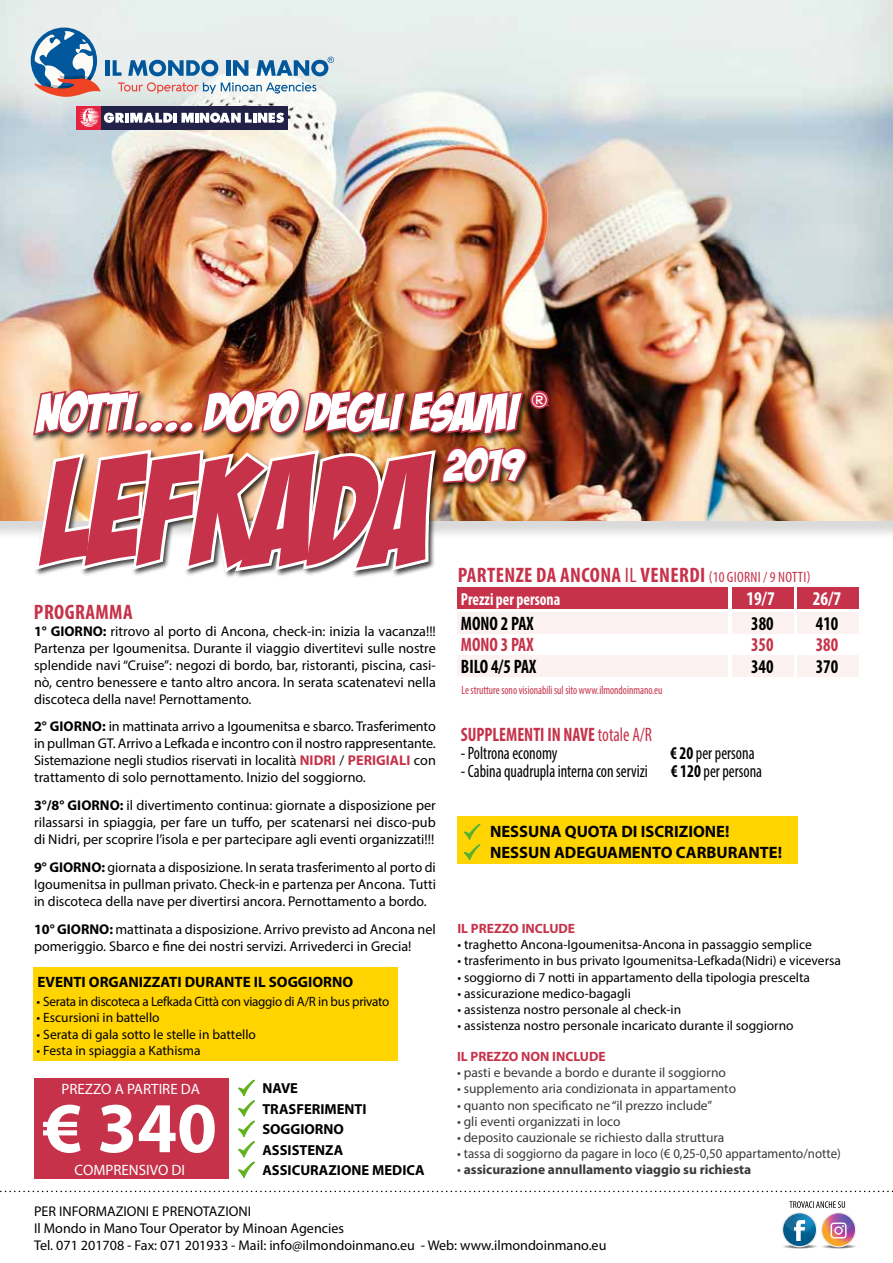
<style>
.page{position:relative;width:893px;height:1263px;background:#fff}
.page>*{position:absolute;margin:0;border:0;box-sizing:border-box;transform-origin:0 0}
.t1{font:150.75px "Bada Boom BB";color:#c6324a;scale:.95 1}
.t2{font:700 72px "Myriad Pro";color:#fff}
.t3{font:52.5px "Bada Boom BB";color:#fff}
.t4{font:43.5px "Bada Boom BB";color:#fff}
.t5{font:29.25px "Hurry Up";color:#fff}
.t6{font:700 condensed 21px "Myriad Pro";letter-spacing:.02em;color:#c6324a}
.t7{font:700 condensed 19.5px "Myriad Pro";color:#c6324a;scale:.9 1}
.t8{font:700 condensed 19.5px "Myriad Pro";color:#000;scale:.9 1}
.t9{font:700 condensed 19.5px "Myriad Pro";color:#fff;scale:.93 1}
.t10{font:condensed 18px "Myriad Pro";color:#000;scale:.9 1}
.t11{font:700 condensed 17.4px "Myriad Pro";color:#fff;scale:.9 1}
.t12{font:700 16.5px/21px "Myriad Pro";color:#000}
.t13{font:700 15px "Myriad Pro";color:#000}
.t14{font:15px "Myriad Pro";color:#fff}
.t15{font:700 14.55px/20.4px "Myriad Pro";color:#000}
.t16{font:14.1px/17px "Myriad Pro";color:#000;text-align:justify}
.t17{font:13.5px "Myriad Pro";color:#000}
.t18{font:13.5px "Myriad Pro";color:#3a3a39}
.t19{font:13.5px "Myriad Pro";letter-spacing:-.02em;color:#000}
.t20{font:700 13.5px "Myriad Pro";color:#3a3a39}
.t21{font:700 13.5px "Myriad Pro";color:#c6324a}
.t22{font:condensed 12px "Myriad Pro";color:#c6324a;scale:.9 1}
.s1{font-weight:400}
.s2{font-weight:400;font-size:15px}
.s3{font-weight:700}
.s4{font-weight:700;color:#c6324a}
</style>
<div class="page">
<img style="left:0;top:0;width:893px;height:521px">
<div style="left:34px;top:1078px;width:194px;height:101px;background:#c6324a"></div>
<div style="left:457px;top:587px;width:271px;height:22px;background:#c6324a"></div>
<div style="left:732px;top:587px;width:61px;height:22px;background:#c6324a"></div>
<div style="left:798px;top:587px;width:61px;height:22px;background:#c6324a"></div>
<div style="left:457px;top:612px;width:271px;height:21px;background:#fbf2f1"></div>
<div style="left:457px;top:655px;width:271px;height:22px;background:#fbf2f1"></div>
<div style="left:732px;top:612px;width:61px;height:21px;background:#fbf2f1"></div>
<div style="left:798px;top:612px;width:61px;height:21px;background:#fbf2f1"></div>
<div style="left:732px;top:655px;width:61px;height:22px;background:#fbf2f1"></div>
<div style="left:798px;top:655px;width:61px;height:22px;background:#fbf2f1"></div>
<svg style="left:819px;top:1243px;width:39px;height:6px"></svg>
<div style="left:821px;top:1212px;width:35px;height:35px;background:#ebebeb;border-radius:50%"></div>
<svg style="left:780px;top:1243px;width:39px;height:6px"></svg>
<svg style="left:782px;top:1212px;width:35px;height:35px"></svg>
<svg style="left:783px;top:1201px;width:72px;height:45px"></svg>
<img style="left:31px;top:0;width:527px;height:577px">
<div style="left:457px;top:817px;width:341px;height:47px;background:#ffd400"></div>
<div style="left:34px;top:968px;width:364px;height:93px;background:#ffd400"></div>
<svg style="left:463px;top:823px;width:18px;height:38px"></svg>
<svg style="left:238px;top:1079px;width:17px;height:99px"></svg>
<svg style="left:0;top:1191px;width:893px;height:1px"></svg>
<h3 class="t3" style="left:37px;top:384px;width:483px">NOTTI.... DOPO DEGLI ESAMI</h3>
<h3 class="t4" style="left:445px;top:442px;width:80px">2019</h3>
<h3 class="t5" style="left:530px;top:384px;width:19px">®</h3>
<h1 class="t1" style="left:44px;top:433px;width:407px">LEFKADA</h1>
<h3 class="t6" style="left:458px;top:562px;width:354px">PARTENZE DA ANCONA <span class="s1">IL</span> VENERDI <span class="s2">(10 GIORNI / 9 NOTTI)</span></h3>
<p class="t11" style="left:461px;top:588px;width:112px">Prezzi per persona</p>
<h3 class="t9" style="left:746px;top:586px;width:32px">19/7</h3>
<h3 class="t9" style="left:813px;top:586px;width:32px">26/7</h3>
<h3 class="t8" style="left:461px;top:611px;width:82px">MONO 2 PAX</h3>
<h3 class="t8" style="left:751px;top:611px;width:26px">380</h3>
<h3 class="t8" style="left:816px;top:611px;width:26px">410</h3>
<h3 class="t8" style="left:461px;top:654px;width:85px">BILO 4/5 PAX</h3>
<h3 class="t8" style="left:751px;top:654px;width:26px">340</h3>
<h3 class="t8" style="left:816px;top:654px;width:26px">370</h3>
<h3 class="t6" style="left:34px;top:599px;width:100px">PROGRAMMA</h3>
<p class="t16" style="left:34px;top:622px;width:403px"><span class="s3">1° GIORNO:</span> ritrovo al porto di Ancona, check-in: inizia la vacanza!!!<br>Partenza per Igoumenitsa. Durante il viaggio divertitevi sulle nostre splendide navi “Cruise”: negozi di bordo, bar, ristoranti, piscina, casi&shy;nò, centro benessere e tanto altro ancora. In serata scatenatevi nella discoteca della nave! Pernottamento.</p>
<p class="t16" style="left:34px;top:718px;width:403px"><span class="s3">2° GIORNO:</span> in mattinata arrivo a Igoumenitsa e sbarco. Trasferimento in pullman GT. Arrivo a Lefkada e incontro con il nostro rappresentante.<br>Sistemazione negli studios riservati in località <span class="s4">NIDRI</span> / <span class="s4">PERIGIALI</span> con trattamento di solo pernottamento. Inizio del soggiorno.</p>
<p class="t16" style="left:34px;top:797px;width:403px"><span class="s3">3°/8° GIORNO:</span> il divertimento continua: giornate a disposizione per rilassarsi in spiaggia, per fare un tuffo, per scatenarsi nei disco-pub di Nidri, per scoprire l’isola e per partecipare agli eventi organizzati!!!</p>
<p class="t16" style="left:34px;top:858px;width:403px"><span class="s3">9° GIORNO:</span> giornata a disposizione. In serata trasferimento al porto di Igoumenitsa in pullman privato. Check-in e partenza per Ancona. Tutti in discoteca della nave per divertirsi ancora. Pernottamento a bordo.</p>
<p class="t16" style="left:34px;top:920px;width:403px"><span class="s3">10° GIORNO:</span> mattinata a disposizione. Arrivo previsto ad Ancona nel pomeriggio. Sbarco e fine dei nostri servizi. Arrivederci in Grecia!</p>
<p class="t21" style="left:457px;top:919px;width:119px">IL PREZZO INCLUDE</p>
<h3 class="t7" style="left:461px;top:633px;width:82px">MONO 3 PAX</h3>
<h3 class="t7" style="left:751px;top:633px;width:26px">350</h3>
<h3 class="t7" style="left:816px;top:633px;width:26px">380</h3>
<p class="t22" style="left:461px;top:682px;width:225px">Le strutture sono visionabili sul sito www.ilmondoinmano.eu</p>
<h3 class="t7" style="left:461px;top:722px;width:214px">SUPPLEMENTI IN NAVE <span class="s1">totale A/R</span></h3>
<p class="t10" style="left:461px;top:742px;width:109px">- Poltrona economy</p>
<p class="t10" style="left:670px;top:742px;width:95px"><span class="s3">€ 20</span> per persona</p>
<p class="t10" style="left:461px;top:760px;width:209px">- Cabina quadrupla interna con servizi</p>
<p class="t10" style="left:671px;top:760px;width:103px"><span class="s3">€ 120</span> per persona</p>
<p class="t12" style="left:490px;top:820px;width:294px">NESSUNA QUOTA DI ISCRIZIONE!<br>NESSUN ADEGUAMENTO CARBURANTE!</p>
<p class="t17" style="left:457px;top:936px;width:356px">• traghetto Ancona-Igoumenitsa-Ancona in passaggio semplice</p>
<p class="t17" style="left:457px;top:952px;width:385px">• trasferimento in bus privato Igoumenitsa-Lefkada(Nidri) e viceversa</p>
<p class="t17" style="left:457px;top:969px;width:354px">• soggiorno di 7 notti in appartamento della tipologia prescelta</p>
<p class="t17" style="left:457px;top:985px;width:175px">• assicurazione medico-bagagli</p>
<p class="t17" style="left:457px;top:1001px;width:225px">• assistenza nostro personale al check-in</p>
<p class="t17" style="left:457px;top:1017px;width:338px">• assistenza nostro personale incaricato durante il soggiorno</p>
<p class="t21" style="left:457px;top:1048px;width:150px">IL PREZZO NON INCLUDE</p>
<p class="t18" style="left:457px;top:1064px;width:270px">• pasti e bevande a bordo e durante il soggiorno</p>
<p class="t18" style="left:457px;top:1080px;width:281px">• supplemento aria condizionata in appartamento</p>
<p class="t18" style="left:457px;top:1097px;width:257px">• quanto non specificato ne “il prezzo include”</p>
<p class="t18" style="left:457px;top:1113px;width:165px">• gli eventi organizzati in loco</p>
<p class="t18" style="left:457px;top:1129px;width:269px">• deposito cauzionale se richiesto dalla struttura</p>
<p class="t18" style="left:457px;top:1145px;width:385px">• tassa di soggiorno da pagare in loco (€ 0,25-0,50 appartamento/notte)</p>
<p class="t20" style="left:457px;top:1161px;width:296px"><span class="s1">•</span> assicurazione annullamento viaggio su richiesta</p>
<p class="t16" style="left:34px;top:1203px;width:574px;text-align:left">PER INFORMAZIONI E PRENOTAZIONI<br>Il Mondo in Mano Tour Operator by Minoan Agencies<br>Tel. 071 201708 - Fax: 071 201933 - Mail: info@ilmondoinmano.eu - Web: www.ilmondoinmano.eu</p>
<p class="t13" style="left:37px;top:972px;width:317px">EVENTI ORGANIZZATI DURANTE IL SOGGIORNO</p>
<p class="t19" style="left:37px;top:993px;width:354px">• Serata in discoteca a Lefkada Città con viaggio di A/R in bus privato</p>
<p class="t17" style="left:37px;top:1009px;width:125px">• Escursioni in battello</p>
<p class="t17" style="left:37px;top:1026px;width:221px">• Serata di gala sotto le stelle in battello</p>
<p class="t17" style="left:37px;top:1042px;width:166px">• Festa in spiaggia a Kathisma</p>
<p class="t14" style="left:62px;top:1079px;width:140px">PREZZO A PARTIRE DA</p>
<p class="t15" style="left:262px;top:1078px;width:164px">NAVE<br>TRASFERIMENTI<br>SOGGIORNO<br>ASSISTENZA<br>ASSICURAZIONE MEDICA</p>
<h2 class="t2" style="left:43px;top:1081px;width:176px">€ 340</h2>
<p class="t14" style="left:75px;top:1161px;width:112px">COMPRENSIVO DI</p>
</div>
